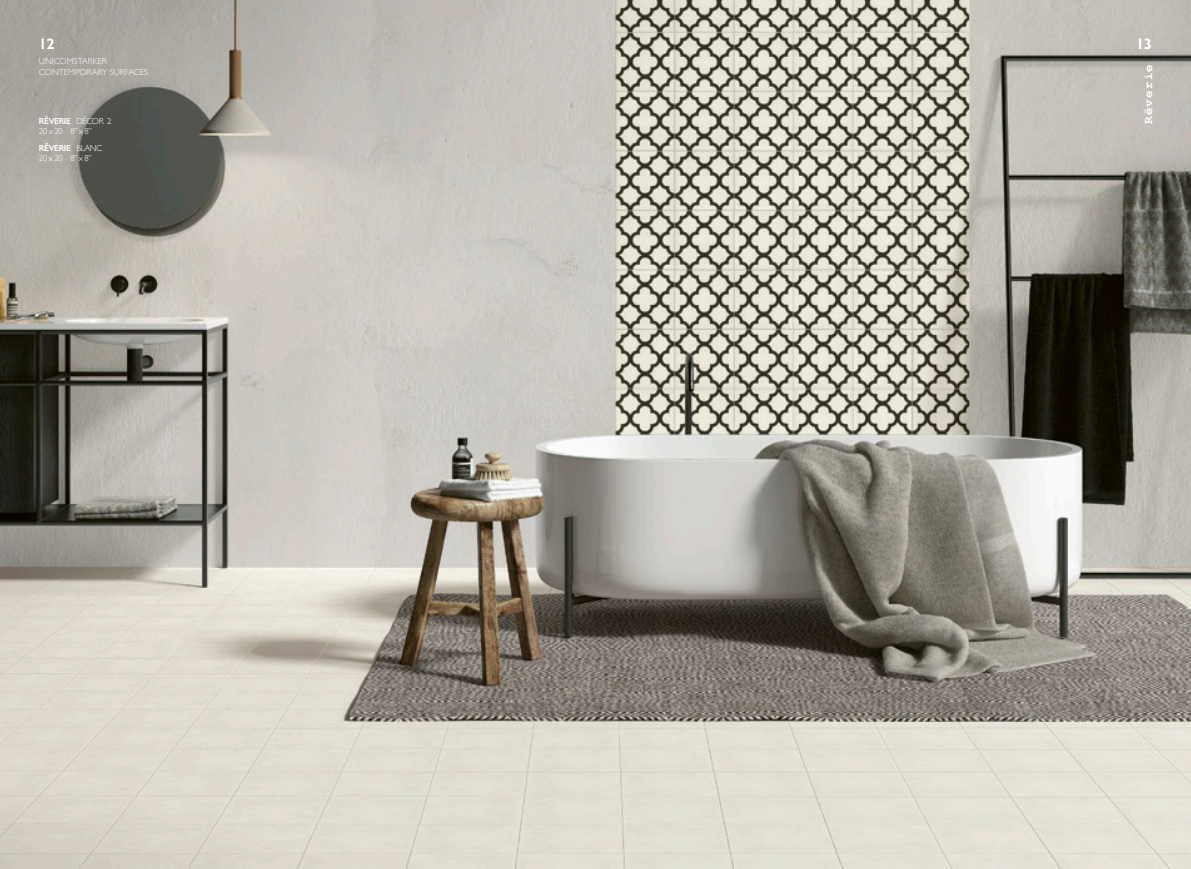
<style>
.page{position:relative;width:1191px;height:869px;background:#fff}
.page>*{position:absolute;margin:0;border:0;box-sizing:border-box;transform-origin:0 0}
.t1{font:700 15px "Gill Sans";color:#fff}
.t2{font:700 12.5px "Courier New";letter-spacing:.1em;color:#fff}
.t3{font:300 8.75px/10px "Gill Sans";color:#fff}
.s1{font-weight:600}
</style>
<div class="page">
<img style="left:0;top:0;width:1191px;height:868px">
<h1 class="t1" style="left:39px;top:35px;width:17px">12</h1>
<h1 class="t1" style="left:1136px;top:35px;width:17px">13</h1>
<p class="t3" style="left:39px;top:56px;width:111px;line-height:10.5px">UNICOMSTARKER<br>CONTEMPORARY SURFACES</p>
<h2 class="t2" style="left:1140px;top:124px;width:61px;rotate:-90deg">Rêverie</h2>
<p class="t3" style="left:39px;top:115px;width:74px"><span class="s1">RÊVERIE</span> DÉCOR 2<br>20 x 20 8” x 8”</p>
<p class="t3" style="left:39px;top:143px;width:65px"><span class="s1">RÊVERIE</span> BLANC<br>20 x 20 8” x 8”</p>
</div>
